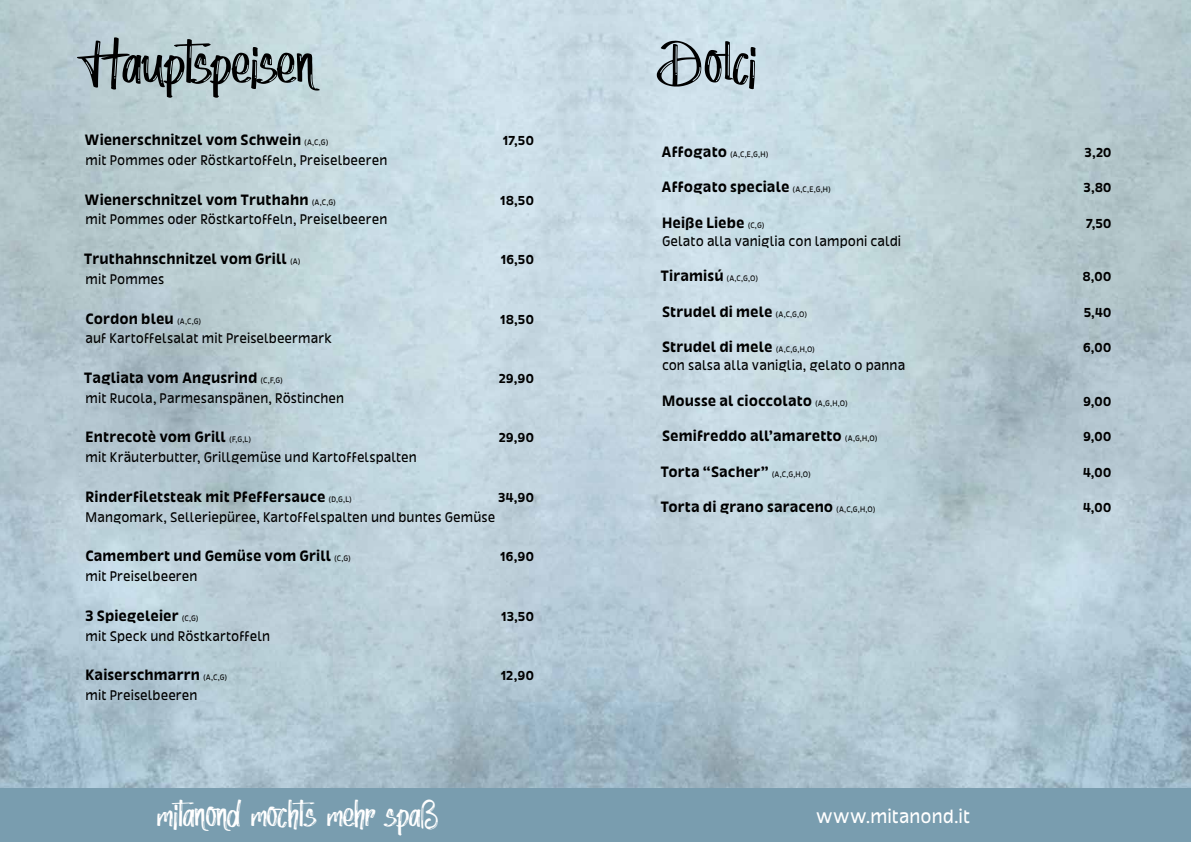
<style>
.page{position:relative;width:1191px;height:842px;background:#fff}
.page>*{position:absolute;margin:0;border:0;box-sizing:border-box;transform-origin:0 0}
.t1{font:73.2px "Red Lipstick Personal Use";letter-spacing:.01em;color:#000}
.t2{font:73px "Red Lipstick Personal Use";color:#000}
.t3{font:44.1px "Red Lipstick Personal Use";color:#fff}
.t4{font:20px "Dina Chaumont Text";color:#fff}
.t5{font:700 15.7px "Dina Chaumont Text";color:#000}
.t6{font:700 15.6px "Dina Chaumont Text";letter-spacing:.005em;color:#000}
.t7{font:14.6px "Dina Chaumont Text";color:#000}
.t8{font:700 13.6px "Dina Chaumont Text";letter-spacing:-.01em;color:#000}
.t9{font:8.4px "Dina Chaumont Text";color:#000}
.s1{font-weight:400;font-size:8.3px}
.s2{font-weight:700;font-size:15.7px}
.s3{font-weight:400;font-size:8.4px}
</style>
<div class="page">
<div style="left:0;top:789px;width:595px;height:53px;background:#799daf"></div>
<div style="left:595px;top:789px;width:596px;height:53px;background:#799daf"></div>
<h2 class="t2" style="left:76px;top:28px;width:239px">Hauptspeisen</h2>
<p class="t6" style="left:84px;top:131px;width:245px">Wienerschnitzel vom Schwein <span class="s1">(A,C,G)</span></p>
<p class="t8" style="left:503px;top:133px;width:33px">17,50</p>
<p class="t7" style="left:86px;top:152px;width:303px">mit Pommes oder Röstkartoffeln, Preiselbeeren</p>
<p class="t6" style="left:84px;top:191px;width:253px">Wienerschnitzel vom Truthahn <span class="s1">(A,C,G)</span></p>
<p class="t8" style="left:500px;top:192px;width:35px">18,50</p>
<p class="t7" style="left:86px;top:211px;width:303px">mit Pommes oder Röstkartoffeln, Preiselbeeren</p>
<p class="t6" style="left:84px;top:250px;width:218px">Truthahnschnitzel vom Grill <span class="s1">(A)</span></p>
<p class="t8" style="left:501px;top:252px;width:35px">16,50</p>
<p class="t7" style="left:86px;top:271px;width:80px">mit Pommes</p>
<p class="t6" style="left:85px;top:309px;width:117px">Cordon bleu <span class="s1">(A,C,G)</span></p>
<p class="t8" style="left:500px;top:311px;width:35px">18,50</p>
<p class="t7" style="left:85px;top:330px;width:248px">auf Kartoffelsalat mit Preiselbeermark</p>
<p class="t6" style="left:84px;top:369px;width:201px">Tagliata vom Angusrind <span class="s1">(C,F,G)</span></p>
<p class="t8" style="left:499px;top:371px;width:37px">29,90</p>
<p class="t7" style="left:86px;top:390px;width:260px">mit Rucola, Parmesanspänen, Röstinchen</p>
<p class="t6" style="left:86px;top:428px;width:167px">Entrecotè vom Grill <span class="s1">(F,G,L)</span></p>
<p class="t8" style="left:499px;top:430px;width:37px">29,90</p>
<p class="t7" style="left:86px;top:449px;width:333px">mit Kräuterbutter, Grillgemüse und Kartoffelspalten</p>
<p class="t6" style="left:86px;top:488px;width:268px">Rinderfiletsteak mit Pfeffersauce <span class="s1">(D,G,L)</span></p>
<p class="t8" style="left:498px;top:490px;width:38px">34,90</p>
<p class="t7" style="left:86px;top:508px;width:411px">Mangomark, Selleriepüree, Kartoffelspalten und buntes Gemüse</p>
<p class="t6" style="left:85px;top:547px;width:267px">Camembert und Gemüse vom Grill <span class="s1">(C,G)</span></p>
<p class="t8" style="left:500px;top:549px;width:35px">16,90</p>
<p class="t7" style="left:86px;top:568px;width:113px">mit Preiselbeeren</p>
<p class="t6" style="left:85px;top:607px;width:115px">3 Spiegeleier <span class="s1">(C,G)</span></p>
<p class="t8" style="left:501px;top:608px;width:34px">13,50</p>
<p class="t7" style="left:86px;top:627px;width:186px">mit Speck und Röstkartoffeln</p>
<p class="t6" style="left:86px;top:666px;width:143px">Kaiserschmarrn <span class="s1">(A,C,G)</span></p>
<p class="t8" style="left:501px;top:668px;width:35px">12,90</p>
<p class="t7" style="left:86px;top:687px;width:113px">mit Preiselbeeren</p>
<h3 class="t3" style="left:157px;top:794px;width:283px">mitanond mochts mehr spaß</h3>
<h1 class="t1" style="left:654px;top:28px;width:103px">Dolci</h1>
<p class="t9" style="left:661px;top:149px;width:108px"><span class="s2">Affogato</span> (A,C,E,G,H)</p>
<p class="t8" style="left:1084px;top:145px;width:29px">3,20</p>
<p class="t5" style="left:661px;top:178px;width:171px">Affogato speciale <span class="s3">(A,C,E,G,H)</span></p>
<p class="t8" style="left:1083px;top:180px;width:30px">3,80</p>
<p class="t5" style="left:662px;top:214px;width:104px">Heiße Liebe <span class="s3">(C,G)</span></p>
<p class="t8" style="left:1085px;top:216px;width:28px">7,50</p>
<p class="t7" style="left:662px;top:233px;width:241px">Gelato alla vaniglia con lamponi caldi</p>
<p class="t9" style="left:660px;top:274px;width:99px"><span class="s2">Tiramisú</span> (A,C,G,O)</p>
<p class="t8" style="left:1082px;top:269px;width:31px">8,00</p>
<p class="t5" style="left:662px;top:303px;width:147px">Strudel di mele <span class="s3">(A,C,G,O)</span></p>
<p class="t8" style="left:1083px;top:305px;width:30px">5,40</p>
<p class="t5" style="left:662px;top:338px;width:154px">Strudel di mele <span class="s3">(A,C,G,H,O)</span></p>
<p class="t8" style="left:1082px;top:340px;width:30px">6,00</p>
<p class="t7" style="left:662px;top:357px;width:245px">con salsa alla vaniglia, gelato o panna</p>
<p class="t5" style="left:662px;top:391px;width:187px">Mousse al cioccolato <span class="s3">(A,G,H,O)</span></p>
<p class="t8" style="left:1083px;top:393px;width:30px">9,00</p>
<p class="t5" style="left:662px;top:427px;width:217px">Semifreddo all’amaretto <span class="s3">(A,G,H,O)</span></p>
<p class="t8" style="left:1083px;top:429px;width:30px">9,00</p>
<p class="t5" style="left:660px;top:463px;width:152px">Torta “Sacher” <span class="s3">(A,C,G,H,O)</span></p>
<p class="t8" style="left:1082px;top:464px;width:31px">4,00</p>
<p class="t5" style="left:660px;top:498px;width:217px">Torta di grano saraceno <span class="s3">(A,C,G,H,O)</span></p>
<p class="t8" style="left:1082px;top:500px;width:31px">4,00</p>
<h3 class="t4" style="left:816px;top:805px;width:156px">www.mitanond.it</h3>
</div>
